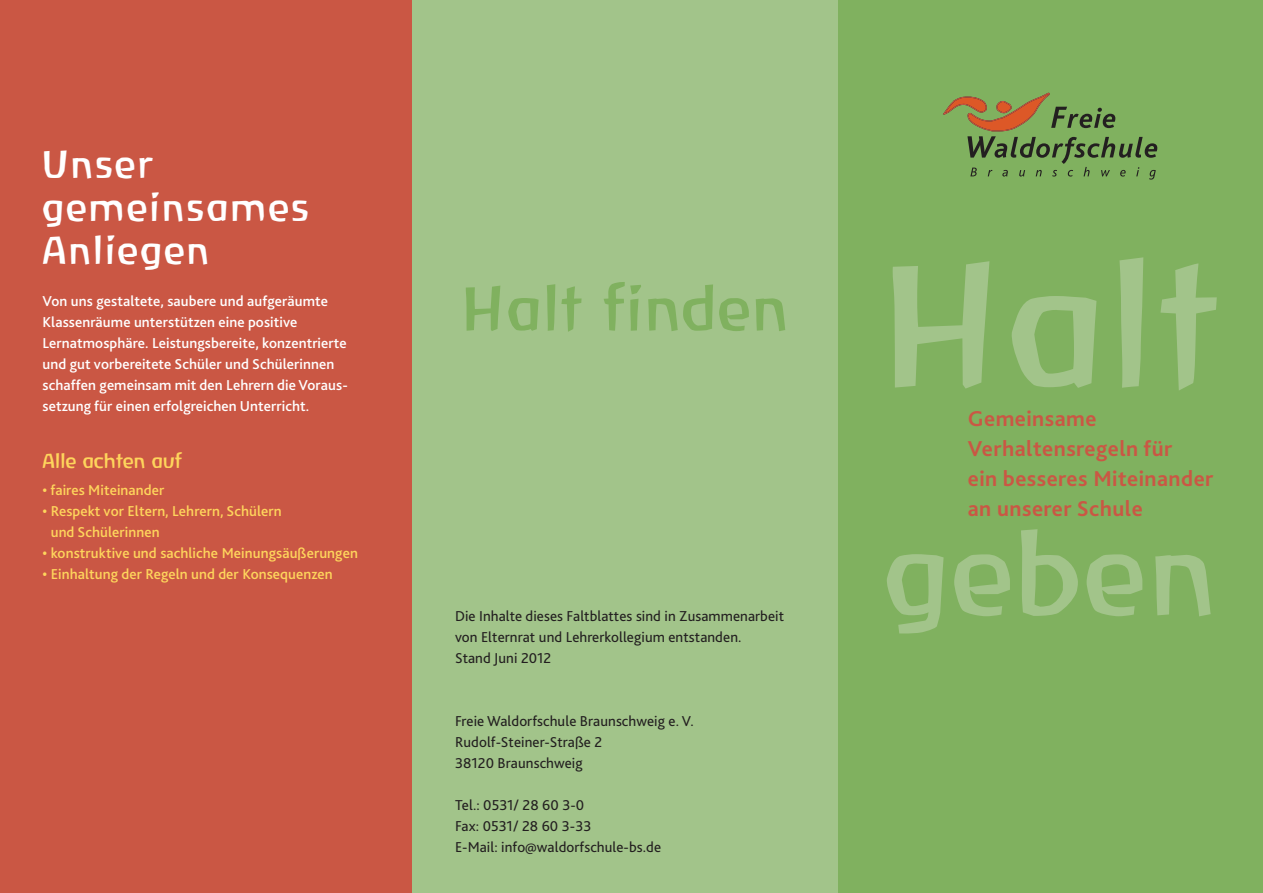
<style>
.page{position:relative;width:1263px;height:893px;background:#fff}
.page>*{position:absolute;margin:0;border:0;box-sizing:border-box;transform-origin:0 0}
.t1{font:168px "Baar Antropos Aidfont";color:#a2c48a}
.t2{font:112.5px "Baar Antropos Aidfont";letter-spacing:.02em;color:#a2c48a}
.t3{font:60px "Baar Antropos Aidfont";letter-spacing:.02em;color:#80b15f}
.t4{font:37.5px/42.8px "Baar Antropos Aidfont";letter-spacing:.05em;color:#fff}
.t5{font:700 22.5px/30px "Bliss 2";letter-spacing:.02em;color:#ca5744}
.t6{font:19.5px "Baar Antropos Aidfont";color:#fed55c}
.t7{font:15px/21px "Bliss 2";letter-spacing:.005em;color:#231f20}
.t8{font:500 15px/21px "Bliss 2";letter-spacing:.005em;color:#fff}
.t9{font:500 15px/21px "Bliss 2";letter-spacing:.005em;color:#fed55c}
</style>
<div class="page">
<div style="left:0;top:0;width:412px;height:893px;background:#ca5744"></div>
<div style="left:838px;top:0;width:425px;height:893px;background:#80b15f"></div>
<div style="left:412px;top:0;width:426px;height:893px;background:#a2c48a"></div>
<svg style="left:943px;top:93px;width:214px;height:87px"></svg>
<h3 class="t4" style="left:43px;top:143px;width:268px">Unser gemeinsames<br>Anliegen</h3>
<p class="t8" style="left:43px;top:290px;width:307px">Von uns gestaltete, saubere und aufgeräumte Klassenräume unterstützen eine positive Lernatmosphäre. Leistungsbereite, konzentrierte und gut vorbereitete Schüler und Schülerinnen schaffen gemeinsam mit den Lehrern die Voraus&shy;setzung für einen erfolgreichen Unterricht.</p>
<h3 class="t6" style="left:43px;top:449px;width:141px">Alle achten auf</h3>
<p class="t9" style="left:43px;top:479px;width:123px">• faires Miteinander</p>
<p class="t9" style="left:51px;top:500px;width:233px;text-indent:-8px">• Respekt vor Eltern, Lehrern, Schülern und Schülerinnen</p>
<p class="t9" style="left:43px;top:542px;width:317px">• konstruktive und sachliche Meinungsäußerungen</p>
<p class="t9" style="left:43px;top:563px;width:292px">• Einhaltung der Regeln und der Konsequenzen</p>
<h3 class="t3" style="left:462px;top:272px;width:328px">Halt finden</h3>
<p class="t7" style="left:455px;top:605px;width:331px">Die Inhalte dieses Faltblattes sind in Zusammenarbeit von Elternrat und Lehrerkollegium entstanden.<br>Stand Juni 2012</p>
<p class="t7" style="left:455px;top:710px;width:240px">Freie Waldorfschule Braunschweig e. V.<br>Rudolf-Steiner-Straße 2<br>38120 Braunschweig</p>
<p class="t7" style="left:455px;top:794px;width:208px">Tel.: 0531/ 28 60 3-0<br>Fax: 0531/ 28 60 3-33<br>E-Mail: info@waldorfschule-bs.de</p>
<h1 class="t1" style="left:881px;top:223px;width:339px">Halt</h1>
<h3 class="t5" style="left:968px;top:403px;width:247px">Gemeinsame<br>Verhaltensregeln für<br>ein besseres Miteinander an unserer Schule</h3>
<h2 class="t2" style="left:884px;top:505px;width:334px">geben</h2>
</div>
